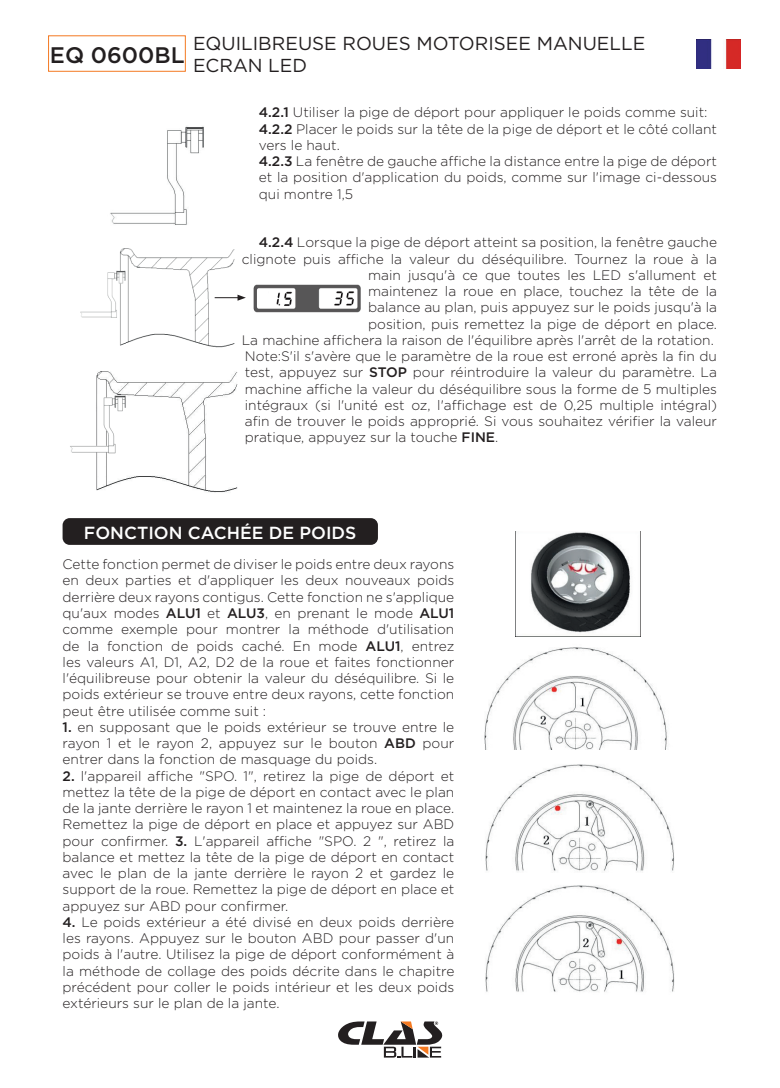
<style>
.page{position:relative;width:780px;height:1088px;background:#fff}
.page>*{position:absolute;margin:0;border:0;box-sizing:border-box;transform-origin:0 0}
.t1{font:500 22.5px "Gotham";color:#231f20}
.t2{font:18.75px/21.2px "Gotham";color:#231f20}
.t3{font:500 17.5px "Gotham";color:#fff}
.t4{font:300 13.75px/16.2px "Gotham";color:#231f20;text-align:justify}
.s1{font-weight:500}
</style>
<div class="page">
<img style="left:696px;top:40px;width:44px;height:29px">
<div style="left:48px;top:35px;width:138px;height:37px;border:1px solid #f47921"></div>
<svg style="left:338px;top:1021px;width:104px;height:36px"></svg>
<img style="left:110px;top:126px;width:94px;height:99px">
<img style="left:80px;top:248px;width:155px;height:100px">
<img style="left:253px;top:284px;width:108px;height:29px">
<svg style="left:215px;top:295px;width:31px;height:6px"></svg>
<img style="left:70px;top:371px;width:168px;height:122px">
<div style="left:63px;top:518px;width:315px;height:27px;background:#231f20;border-radius:7px"></div>
<img style="left:515px;top:531px;width:115px;height:105px">
<img style="left:484px;top:647px;width:183px;height:102px">
<img style="left:485px;top:764px;width:189px;height:108px">
<img style="left:485px;top:885px;width:189px;height:107px">
<h1 class="t1" style="left:50px;top:41px;width:136px">EQ 0600BL</h1>
<h2 class="t2" style="left:193px;top:33px;width:453px">EQUILIBREUSE ROUES MOTORISEE MANUELLE<br>ECRAN LED</h2>
<p class="t4" style="left:259px;top:104px;width:459px;text-align:left"><span class="s1">4.2.1</span> Utiliser la pige de déport pour appliquer le poids comme suit:<br><span class="s1">4.2.2</span> Placer le poids sur la tête de la pige de déport et le côté collant vers le haut.<br><span class="s1">4.2.3</span> La fenêtre de gauche affiche la distance entre la pige de déport et la position d'application du poids, comme sur l'image ci-dessous qui montre 1,5</p>
<p class="t4" style="left:259px;top:234px;width:459px"><span class="s1">4.2.4</span> Lorsque la pige de déport atteint sa position, la fenêtre gauche</p>
<p class="t4" style="left:242px;top:250px;width:476px">clignote puis affiche la valeur du déséquilibre. Tournez la roue à la</p>
<p class="t4" style="left:368px;top:266px;width:350px">main jusqu'à ce que toutes les LED s'allument et</p>
<p class="t4" style="left:368px;top:283px;width:350px">maintenez la roue en place, touchez la tête de la</p>
<p class="t4" style="left:368px;top:299px;width:350px">balance au plan, puis appuyez sur le poids jusqu'à la</p>
<p class="t4" style="left:368px;top:315px;width:350px">position, puis remettez la pige de déport en place.</p>
<p class="t4" style="left:242px;top:331px;width:473px">La machine affichera la raison de l'équilibre après l'arrêt de la rotation.</p>
<p class="t4" style="left:245px;top:348px;width:473px">Note:S'il s'avère que le paramètre de la roue est erroné après la fin du</p>
<p class="t4" style="left:245px;top:364px;width:473px">test, appuyez sur <span class="s1">STOP</span> pour réintroduire la valeur du paramètre. La</p>
<p class="t4" style="left:245px;top:380px;width:473px">machine affiche la valeur du déséquilibre sous la forme de 5 multiples</p>
<p class="t4" style="left:245px;top:396px;width:473px">intégraux (si l'unité est oz, l'affichage est de 0,25 multiple intégral)</p>
<p class="t4" style="left:245px;top:413px;width:473px">afin de trouver le poids approprié. Si vous souhaitez vérifier la valeur</p>
<p class="t4" style="left:245px;top:429px;width:255px">pratique, appuyez sur la touche <span class="s1">FINE</span>.</p>
<p class="t3" style="left:84px;top:521px;width:274px">FONCTION CACHÉE DE POIDS</p>
<p class="t4" style="left:63px;top:556px;width:393px">Cette fonction permet de diviser le poids entre deux rayons en deux parties et d'appliquer les deux nouveaux poids derrière deux rayons contigus. Cette fonction ne s'applique qu'aux modes <span class="s1">ALU1</span> et <span class="s1">ALU3</span>, en prenant le mode <span class="s1">ALU1 </span>comme exemple pour montrer la méthode d'utilisation de la fonction de poids caché. En mode <span class="s1">ALU1</span>, entrez les valeurs A1, D1, A2, D2 de la roue et faites fonctionner l'équilibreuse pour obtenir la valeur du déséquilibre. Si le poids extérieur se trouve entre deux rayons, cette fonction peut être utilisée comme suit :</p>
<p class="t4" style="left:63px;top:718px;width:393px"><span class="s1">1.</span> en supposant que le poids extérieur se trouve entre le rayon 1 et le rayon 2, appuyez sur le bouton <span class="s1">ABD</span> pour entrer dans la fonction de masquage du poids.</p>
<p class="t4" style="left:63px;top:767px;width:393px"><span class="s1">2.</span> l'appareil affiche "SPO. 1", retirez la pige de déport et mettez la tête de la pige de déport en contact avec le plan de la jante derrière le rayon 1 et maintenez la roue en place.<br>Remettez la pige de déport en place et appuyez sur ABD pour confirmer. <span class="s1">3.</span> L'appareil affiche "SPO. 2 ", retirez la balance et mettez la tête de la pige de déport en contact avec le plan de la jante derrière le rayon 2 et gardez le support de la roue. Remettez la pige de déport en place et appuyez sur ABD pour confirmer.</p>
<p class="t4" style="left:63px;top:913px;width:393px"><span class="s1">4.</span> Le poids extérieur a été divisé en deux poids derrière les rayons. Appuyez sur le bouton ABD pour passer d'un poids à l'autre. Utilisez la pige de déport conformément à la méthode de collage des poids décrite dans le chapitre précédent pour coller le poids intérieur et les deux poids extérieurs sur le plan de la jante.</p>
</div>
